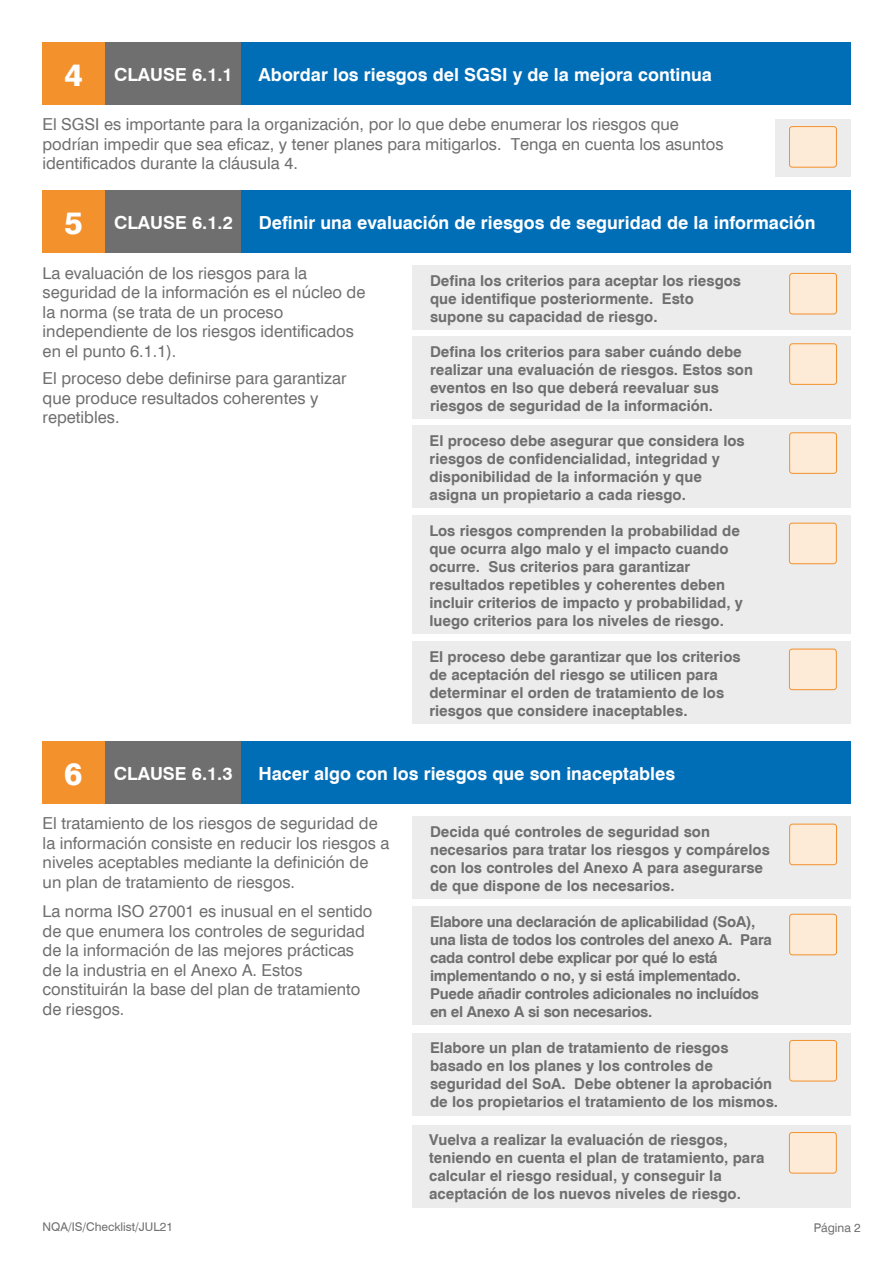
<style>
.page{position:relative;width:893px;height:1263px;background:#fff}
.page>*{position:absolute;margin:0;border:0;box-sizing:border-box;transform-origin:0 0}
.t1{font:700 18px "Swiss 721 BT";color:#fff}
.t2{font:16.5px/19.5px "Swiss 721 BT";color:#706f6f}
.t3{font:700 15px/18px "Swiss 721 BT";color:#706f6f}
.t4{font:700 15px/18px "Swiss 721 BT";letter-spacing:-.02em;color:#706f6f}
.t5{font:12px "Swiss 721 BT";color:#706f6f}
.s1{font-weight:800;font-size:31.05px}
</style>
<div class="page">
<div style="left:775px;top:119px;width:75px;height:57px;background:#ececec"></div>
<div style="left:105px;top:43px;width:136px;height:62px;background:#706f6f"></div>
<div style="left:43px;top:43px;width:62px;height:62px;background:#f3912d"></div>
<div style="left:241px;top:43px;width:609px;height:62px;background:#006db7"></div>
<div style="left:789px;top:127px;width:47px;height:40px;background:#feebd7;border-radius:3px"></div>
<div style="left:789px;top:126px;width:48px;height:41px;border:1px solid #f3912d;border-radius:3px"></div>
<div style="left:104px;top:190px;width:137px;height:62px;background:#706f6f"></div>
<div style="left:42px;top:190px;width:62px;height:62px;background:#f3912d"></div>
<div style="left:241px;top:190px;width:609px;height:62px;background:#006db7"></div>
<div style="left:413px;top:265px;width:438px;height:65px;background:#ececec"></div>
<div style="left:413px;top:336px;width:438px;height:82px;background:#ececec"></div>
<div style="left:413px;top:425px;width:438px;height:83px;background:#ececec"></div>
<div style="left:790px;top:273px;width:46px;height:41px;background:#feebd7;border-radius:3px"></div>
<div style="left:789px;top:273px;width:48px;height:41px;border:1px solid #f3912d;border-radius:3px"></div>
<div style="left:790px;top:433px;width:46px;height:40px;background:#feebd7;border-radius:3px"></div>
<div style="left:789px;top:432px;width:48px;height:42px;border:1px solid #f3912d;border-radius:3px"></div>
<div style="left:790px;top:344px;width:46px;height:40px;background:#feebd7;border-radius:3px"></div>
<div style="left:789px;top:343px;width:48px;height:42px;border:1px solid #f3912d;border-radius:3px"></div>
<div style="left:412px;top:516px;width:438px;height:118px;background:#ececec"></div>
<div style="left:789px;top:523px;width:47px;height:41px;background:#feebd7;border-radius:3px"></div>
<div style="left:789px;top:523px;width:48px;height:41px;border:1px solid #f3912d;border-radius:3px"></div>
<div style="left:412px;top:641px;width:438px;height:83px;background:#ececec"></div>
<div style="left:789px;top:649px;width:47px;height:41px;background:#feebd7;border-radius:3px"></div>
<div style="left:789px;top:649px;width:48px;height:41px;border:1px solid #f3912d;border-radius:3px"></div>
<div style="left:104px;top:741px;width:137px;height:62px;background:#706f6f"></div>
<div style="left:42px;top:741px;width:62px;height:62px;background:#f3912d"></div>
<div style="left:241px;top:741px;width:609px;height:62px;background:#006db7"></div>
<div style="left:413px;top:816px;width:438px;height:82px;background:#ececec"></div>
<div style="left:413px;top:906px;width:438px;height:119px;background:#ececec"></div>
<div style="left:413px;top:1033px;width:438px;height:82px;background:#ececec"></div>
<div style="left:790px;top:824px;width:46px;height:41px;background:#feebd7;border-radius:3px"></div>
<div style="left:789px;top:824px;width:48px;height:41px;border:1px solid #f3912d;border-radius:3px"></div>
<div style="left:790px;top:1040px;width:46px;height:41px;background:#feebd7;border-radius:3px"></div>
<div style="left:789px;top:1040px;width:48px;height:41px;border:1px solid #f3912d;border-radius:3px"></div>
<div style="left:790px;top:914px;width:46px;height:41px;background:#feebd7;border-radius:3px"></div>
<div style="left:789px;top:914px;width:48px;height:41px;border:1px solid #f3912d;border-radius:3px"></div>
<div style="left:412px;top:1125px;width:438px;height:82px;background:#ececec"></div>
<div style="left:789px;top:1132px;width:47px;height:41px;background:#feebd7;border-radius:3px"></div>
<div style="left:789px;top:1132px;width:48px;height:41px;border:1px solid #f3912d;border-radius:3px"></div>
<p class="t1" style="left:64px;top:64px;width:170px"><span class="s1">4</span> CLAUSE 6.1.1</p>
<p class="t1" style="left:259px;top:64px;width:455px">Abordar los riesgos del SGSI y de la mejora continua</p>
<p class="t2" style="left:43px;top:115px;width:683px">El SGSI es importante para la organización, por lo que debe enumerar los riesgos que podrían impedir que sea eficaz, y tener planes para mitigarlos. Tenga en cuenta los asuntos identificados durante la cláusula 4.</p>
<p class="t1" style="left:64px;top:212px;width:170px"><span class="s1">5</span> CLAUSE 6.1.2</p>
<p class="t1" style="left:259px;top:212px;width:558px">Definir una evaluación de riesgos de seguridad de la información</p>
<p class="t2" style="left:43px;top:263px;width:324px">La evaluación de los riesgos para la seguridad de la información es el núcleo de la norma (se trata de un proceso independiente de los riesgos identificados en el punto 6.1.1).</p>
<p class="t2" style="left:43px;top:369px;width:305px">El proceso debe definirse para garantizar que produce resultados coherentes y repetibles.</p>
<p class="t3" style="left:430px;top:271px;width:313px">Defina los criterios para aceptar los riesgos que identifique posteriormente. Esto supone su capacidad de riesgo.</p>
<p class="t3" style="left:430px;top:342px;width:324px">Defina los criterios para saber cuándo debe realizar una evaluación de riesgos. Estos son eventos en lso que deberá reevaluar sus riesgos de seguridad de la información.</p>
<p class="t3" style="left:430px;top:431px;width:317px">El proceso debe asegurar que considera los riesgos de confidencialidad, integridad y disponibilidad de la información y que asigna un propietario a cada riesgo.</p>
<p class="t3" style="left:429px;top:521px;width:315px">Los riesgos comprenden la probabilidad de que ocurra algo malo y el impacto cuando ocurre. Sus criterios para garantizar resultados repetibles y coherentes deben incluir criterios de impacto y probabilidad, y luego criterios para los niveles de riesgo.</p>
<p class="t3" style="left:429px;top:647px;width:313px">El proceso debe garantizar que los criterios de aceptación del riesgo se utilicen para determinar el orden de tratamiento de los riesgos que considere inaceptables.</p>
<p class="t1" style="left:64px;top:762px;width:170px"><span class="s1">6</span> CLAUSE 6.1.3</p>
<p class="t1" style="left:258px;top:762px;width:418px">Hacer algo con los riesgos que son inaceptables</p>
<p class="t3" style="left:430px;top:822px;width:341px">Decida qué controles de seguridad son necesarios para tratar los riesgos y compárelos con los controles del Anexo A para asegurarse de que dispone de los necesarios.</p>
<p class="t4" style="left:430px;top:913px;width:343px">Elabore una declaración de aplicabilidad (SoA), una lista de todos los controles del anexo A. Para cada control debe explicar por qué lo está implementando o no, y si está implementado.<br>Puede añadir controles adicionales no incluídos en el Anexo A si son necesarios.</p>
<p class="t3" style="left:430px;top:1038px;width:350px">Elabore un plan de tratamiento de riesgos basado en los planes y los controles de seguridad del SoA. Debe obtener la aprobación de los propietarios el tratamiento de los mismos.</p>
<p class="t2" style="left:43px;top:813px;width:348px">El tratamiento de los riesgos de seguridad de la información consiste en reducir los riesgos a niveles aceptables mediante la definición de un plan de tratamiento de riesgos.</p>
<p class="t2" style="left:43px;top:901px;width:331px">La norma ISO 27001 es inusual en el sentido de que enumera los controles de seguridad de la información de las mejores prácticas de la industria en el Anexo A. Estos constituirán la base del plan de tratamiento de riesgos.</p>
<p class="t3" style="left:429px;top:1130px;width:337px">Vuelva a realizar la evaluación de riesgos, teniendo en cuenta el plan de tratamiento, para calcular el riesgo residual, y conseguir la aceptación de los nuevos niveles de riesgo.</p>
<p class="t5" style="left:43px;top:1219px;width:132px">NQA/IS/Checklist/JUL21</p>
<p class="t5" style="left:814px;top:1220px;width:49px">Página 2</p>
</div>
